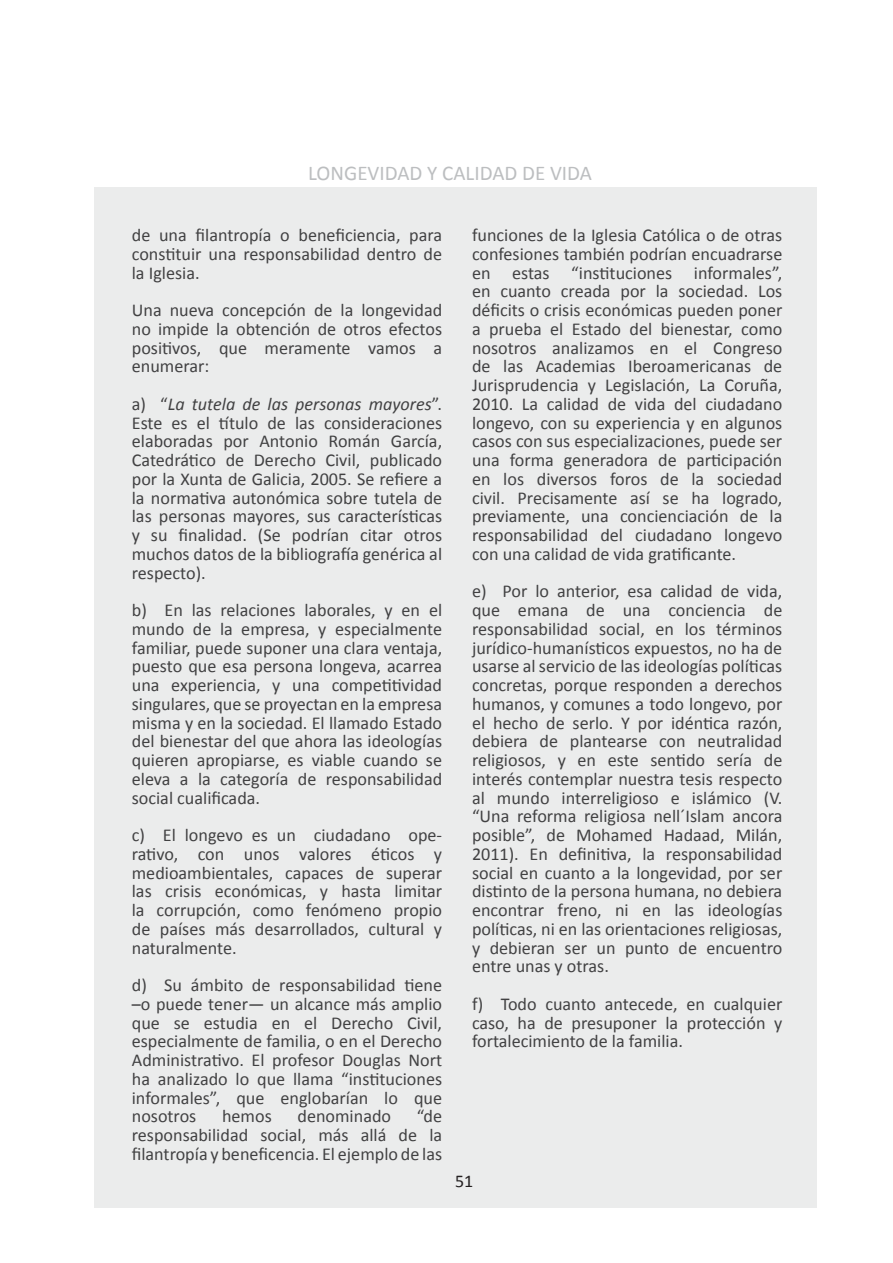
<style>
.page{position:relative;width:893px;height:1263px;background:#fff}
.page>*{position:absolute;margin:0;border:0;box-sizing:border-box;transform-origin:0 0}
.t1{font:21px "Calibri";color:#bcbec0}
.t2{font:18.15px/18.8px "Calibri";color:#414142;text-align:justify}
.t3{font:18px "Calibri";color:#231f20}
.s1{font-style:italic}
</style>
<div class="page">
<div style="left:94px;top:187px;width:722px;height:1021px;background:#ebecec"></div>
<p class="t1" style="left:308px;top:160px;width:285px">LONGEVIDAD Y CALIDAD DE VIDA</p>
<p class="t2" style="left:132px;top:225px;width:312px">de una filantropía o beneficiencia, para constituir una responsabilidad dentro de la Iglesia.</p>
<p class="t2" style="left:132px;top:300px;width:312px">Una nueva concepción de la longevidad no impide la obtención de otros efectos positivos, que meramente vamos a enumerar:</p>
<p class="t2" style="left:132px;top:394px;width:312px">a) “<span class="s1">La tutela de las personas mayores</span>”.<br>Este es el título de las consideraciones elaboradas por Antonio Román García, Catedrático de Derecho Civil, publicado por la Xunta de Galicia, 2005. Se refiere a la normativa autonómica sobre tutela de las personas mayores, sus características y su finalidad. (Se podrían citar otros muchos datos de la bibliografía genérica al respecto).</p>
<p class="t2" style="left:132px;top:600px;width:312px">b) En las relaciones laborales, y en el mundo de la empresa, y especialmente familiar, puede suponer una clara ventaja, puesto que esa persona longeva, acarrea una experiencia, y una competitividad singulares, que se proyectan en la empresa misma y en la sociedad. El llamado Estado del bienestar del que ahora las ideologías quieren apropiarse, es viable cuando se eleva a la categoría de responsabilidad social cualificada.</p>
<p class="t2" style="left:132px;top:825px;width:312px">c) El longevo es un ciudadano ope&shy;rativo, con unos valores éticos y medioambientales, capaces de superar las crisis económicas, y hasta limitar la corrupción, como fenómeno propio de países más desarrollados, cultural y naturalmente.</p>
<p class="t2" style="left:132px;top:975px;width:312px">d) Su ámbito de responsabilidad tiene –o puede tener— un alcance más amplio que se estudia en el Derecho Civil, especialmente de familia, o en el Derecho Administrativo. El profesor Douglas Nort ha analizado lo que llama “instituciones informales”, que englobarían lo que nosotros</p>
<p class="t2" style="left:132px;top:1106px;width:312px;text-indent:285px">“de responsabilidad social, más allá de la filantropía y beneficencia. El ejemplo de las</p>
<p class="t2" style="left:222px;top:1106px;width:51px">hemos</p>
<p class="t2" style="left:297px;top:1106px;width:95px">denominado</p>
<p class="t2" style="left:472px;top:225px;width:312px">funciones de la Iglesia Católica o de otras confesiones también podrían encuadrarse en estas “instituciones informales”, en cuanto creada por la sociedad. Los déficits o crisis económicas pueden poner a prueba el Estado del bienestar, como nosotros analizamos en el Congreso de las Academias Iberoamericanas de Jurisprudencia y Legislación, La Coruña, 2010. La calidad de vida del ciudadano longevo, con su experiencia y en algunos casos con sus especializaciones, puede ser una forma generadora de participación en los diversos foros de la sociedad civil. Precisamente así se ha logrado, previamente, una concienciación de la responsabilidad del ciudadano longevo con una calidad de vida gratificante.</p>
<p class="t2" style="left:472px;top:581px;width:312px">e) Por lo anterior, esa calidad de vida, que emana de una conciencia de responsabilidad social, en los términos jurídico-humanísticos expuestos, no ha de usarse al servicio de las ideologías políticas concretas, porque responden a derechos humanos, y comunes a todo longevo, por el hecho de serlo. Y por idéntica razón, debiera de plantearse con neutralidad religiosos, y en este sentido sería de interés contemplar nuestra tesis respecto al mundo interreligioso e islámico (V. “Una reforma religiosa nell´Islam ancora posible”, de Mohamed Hadaad, Milán, 2011). En definitiva, la responsabilidad social en cuanto a la longevidad, por ser distinto de la persona humana, no debiera encontrar freno, ni en las ideologías políticas, ni en las orientaciones religiosas, y debieran ser un punto de encuentro entre unas y otras.</p>
<p class="t2" style="left:472px;top:993px;width:312px">f) Todo cuanto antecede, en cualquier caso, ha de presuponer la protección y fortalecimiento de la familia.</p>
<p class="t3" style="left:455px;top:1170px;width:20px">51</p>
</div>
